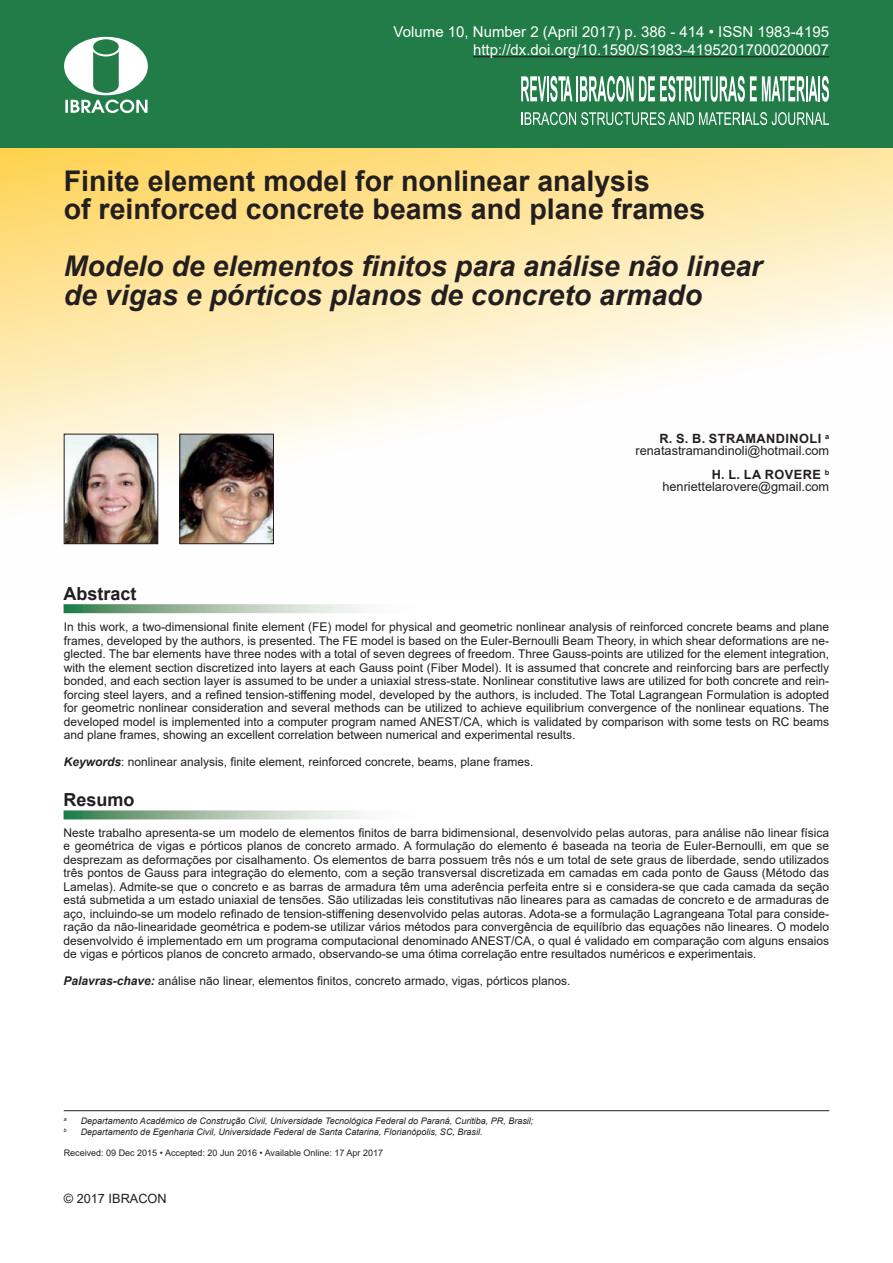
<style>
.page{position:relative;width:893px;height:1263px;background:#fff}
.page>*{position:absolute;margin:0;border:0;box-sizing:border-box;transform-origin:0 0}
.t1{font:italic 700 28.5px/28.5px "Arial";color:#231f20}
.t2{font:700 28.5px/28.5px "Arial";color:#231f20}
.t3{font:700 18px "Arial";color:#231f20}
.t4{font:15px/18px "Arial";color:#fff;text-align:right}
.t5{font:12.75px/12px "Arial";color:#231f20;text-align:right}
.t6{font:12px/13.5px "Arial";color:#231f20;text-align:justify}
.t7{font:italic 9px "Arial";color:#231f20}
.t8{font:9px "Arial";color:#231f20}
.t9{font:italic 5.25px "Arial";color:#231f20}
.s1{font-weight:700}
.s2{font-weight:700;font-style:italic}
</style>
<div class="page">
<svg style="left:0;top:148px;width:893px;height:397px"></svg>
<div style="left:0;top:0;width:893px;height:148px;background:#217c47"></div>
<svg style="left:64px;top:37px;width:84px;height:76px"></svg>
<svg style="left:521px;top:76px;width:51px;height:26px"></svg>
<hr style="left:576px;top:76px;width:2px;height:25px;background:#fff">
<svg style="left:580px;top:76px;width:249px;height:26px"></svg>
<svg style="left:521px;top:112px;width:308px;height:13px"></svg>
<hr style="left:473px;top:56px;width:356px;height:1px;background:#231f20">
<img style="left:66px;top:436px;width:90px;height:106px">
<div style="left:64px;top:434px;width:94px;height:110px;border:1px solid #231f20"></div>
<img style="left:181px;top:436px;width:91px;height:106px">
<div style="left:179px;top:434px;width:95px;height:110px;border:1px solid #231f20"></div>
<hr style="left:64px;top:1110px;width:765px;height:1px;background:#231f20">
<svg style="left:64px;top:604px;width:299px;height:9px;background:#a4c0a9"></svg>
<svg style="left:64px;top:810px;width:299px;height:9px;background:#a6c2ab"></svg>
<p class="t4" style="left:394px;top:23px;width:437px">Volume 10, Number 2 (April 2017) p. 386 - 414 • ISSN 1983-4195 http://dx.doi.org/10.1590/S1983-41952017000200007</p>
<h1 class="t2" style="left:64px;top:167px;width:643px">Finite element model for nonlinear analysis<br>of reinforced concrete beams and plane frames</h1>
<h1 class="t1" style="left:64px;top:253px;width:700px">Modelo de elementos finitos para análise não linear de vigas e pórticos planos de concreto armado</h1>
<h2 class="t3" style="left:64px;top:581px;width:75px">Abstract</h2>
<p class="t5" style="left:635px;top:432px;width:195px"><span class="s1">R. S. B. STRAMANDINOLI</span> <sup>a </sup>renatastramandinoli@hotmail.com</p>
<p class="t5" style="left:662px;top:468px;width:168px"><span class="s1">H. L. LA ROVERE</span> <sup>b </sup>henriettelarovere@gmail.com</p>
<p class="t6" style="left:64px;top:620px;width:767px">In this work, a two-dimensional finite element (FE) model for physical and geometric nonlinear analysis of reinforced concrete beams and plane frames, developed by the authors, is presented. The FE model is based on the Euler-Bernoulli Beam Theory, in which shear deformations are ne&shy;glected. The bar elements have three nodes with a total of seven degrees of freedom. Three Gauss-points are utilized for the element integration, with the element section discretized into layers at each Gauss point (Fiber Model). It is assumed that concrete and reinforcing bars are perfectly bonded, and each section layer is assumed to be under a uniaxial stress-state. Nonlinear constitutive laws are utilized for both concrete and rein&shy;forcing steel layers, and a refined tension-stiffening model, developed by the authors, is included. The Total Lagrangean Formulation is adopted for geometric nonlinear consideration and several methods can be utilized to achieve equilibrium convergence of the nonlinear equations. The developed model is implemented into a computer program named ANEST/CA, which is validated by comparison with some tests on RC beams and plane frames, showing an excellent correlation between numerical and experimental results.</p>
<p class="t6" style="left:64px;top:755px;width:471px"><span class="s2">Keywords</span>: nonlinear analysis, finite element, reinforced concrete, beams, plane frames.</p>
<h2 class="t3" style="left:64px;top:787px;width:73px">Resumo</h2>
<p class="t6" style="left:64px;top:825px;width:767px">Neste trabalho apresenta-se um modelo de elementos finitos de barra bidimensional, desenvolvido pelas autoras, para análise não linear física e geométrica de vigas e pórticos planos de concreto armado. A formulação do elemento é baseada na teoria de Euler-Bernoulli, em que se desprezam as deformações por cisalhamento. Os elementos de barra possuem três nós e um total de sete graus de liberdade, sendo utilizados três pontos de Gauss para integração do elemento, com a seção transversal discretizada em camadas em cada ponto de Gauss (Método das Lamelas). Admite-se que o concreto e as barras de armadura têm uma aderência perfeita entre si e considera-se que cada camada da seção está submetida a um estado uniaxial de tensões. São utilizadas leis constitutivas não lineares para as camadas de concreto e de armaduras de aço, incluindo-se um modelo refinado de tension-stiffening desenvolvido pelas autoras. Adota-se a formulação Lagrangeana Total para conside&shy;ração da não-linearidade geométrica e podem-se utilizar vários métodos para convergência de equilíbrio das equações não lineares. O modelo desenvolvido é implementado em um programa computacional denominado ANEST/CA, o qual é validado em comparação com alguns ensaios de vigas e pórticos planos de concreto armado, observando-se uma ótima correlação entre resultados numéricos e experimentais.</p>
<p class="t6" style="left:64px;top:974px;width:508px"><span class="s2">Palavras-chave:</span> análise não linear, elementos finitos, concreto armado, vigas, pórticos planos.</p>
<p class="t9" style="left:64px;top:1116px;width:4px">a</p>
<p class="t7" style="left:81px;top:1115px;width:454px">Departamento Acadêmico de Construção Civil, Universidade Tecnológica Federal do Paraná, Curitiba, PR, Brasil;</p>
<p class="t9" style="left:64px;top:1126px;width:4px">b</p>
<p class="t7" style="left:81px;top:1126px;width:403px">Departamento de Egenharia Civil, Universidade Federal de Santa Catarina, Florianópolis, SC, Brasil.</p>
<p class="t8" style="left:64px;top:1146px;width:321px">Received: 09 Dec 2015 • Accepted: 20 Jun 2016 • Available Online: 17 Apr 2017</p>
<p class="t5" style="left:64px;top:1192px;width:104px">© 2017 IBRACON</p>
</div>
